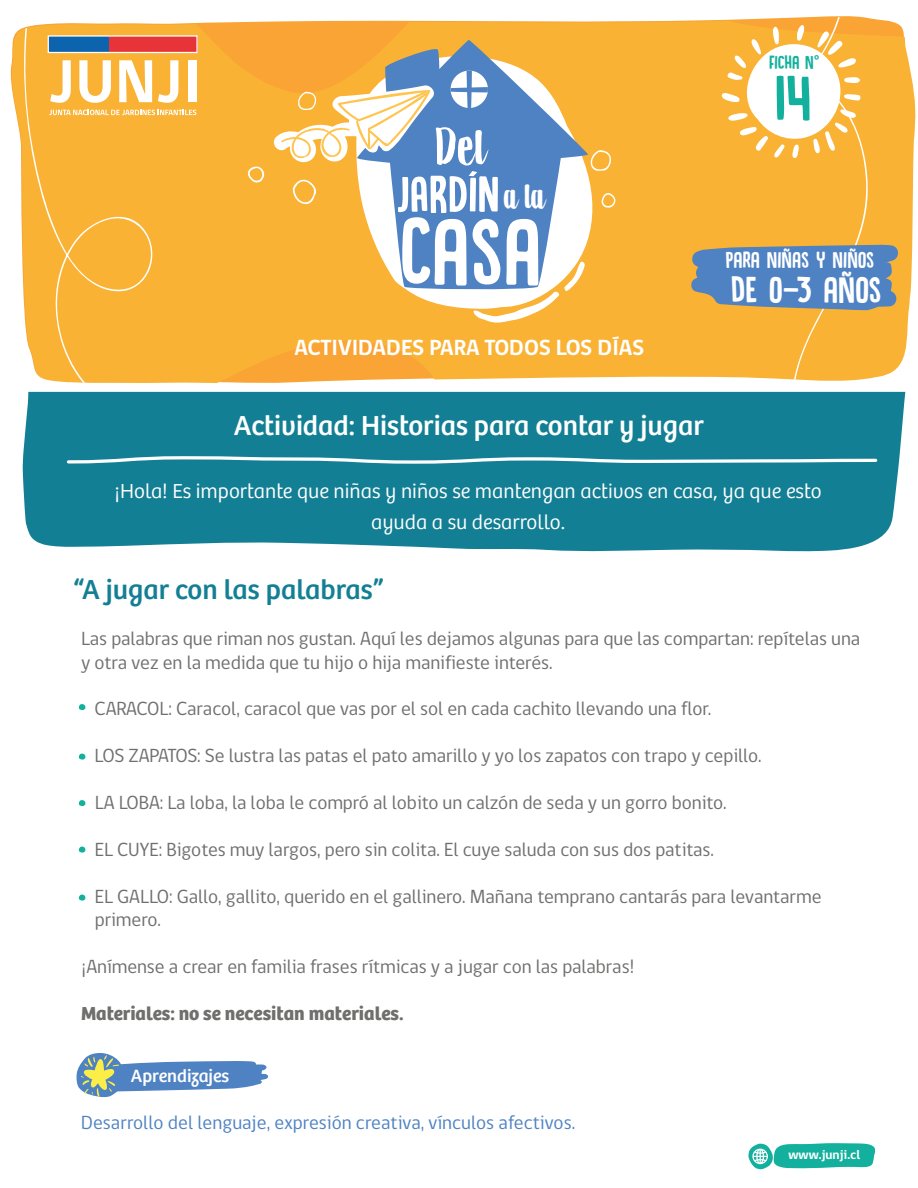
<style>
.page{position:relative;width:918px;height:1188px;background:#fff}
.page>*{position:absolute;margin:0;border:0;box-sizing:border-box;transform-origin:0 0}
.t1{font:99.6px "DK Canoodle";color:#fff}
.t2{font:67.5px "DK Canoodle";color:#14b09e}
.t3{font:57.45px "DK Aiguille";color:#fff}
.t4{font:53.7px "DK Canoodle";color:#fff}
.t5{font:38.55px "DK Canoodle";color:#fff}
.t6{font:28.5px "Bree";color:#fff}
.t7{font:28.5px "Bree";color:#137f94}
.t8{font:23.85px "DK Canoodle";color:#fff}
.t9{font:700 22.5px "gob CL";letter-spacing:-.005em;color:#fff}
.t10{font:300 21px/30.9px "Bree";color:#fff;text-align:center}
.t11{font:19.5px/23.4px "gob CL";letter-spacing:-.005em;color:#6f6f6e}
.t12{font:19.5px "gob CL";color:#4f82c2}
.t13{font:700 19.5px "Bree";color:#6f6f6e}
.t14{font:19.5px "DK Canoodle";letter-spacing:-.01em;color:#14b09e}
.t15{font:18.45px "Bree";color:#fff}
.t16{font:700 13.05px "gob CL";color:#fff}
.s1{font-family:"Bree"}
.s2{font-family:"DK Aiguille";font-size:39.9px}
</style>
<div class="page">
<div style="left:23px;top:392px;width:882px;height:160px;background:#137f94"></div>
<svg style="left:10px;top:18px;width:906px;height:363px;background:#f9bb51"></svg>
<div style="left:619px;top:17px;width:249px;height:364px;background:#f9b234"></div>
<svg style="left:24px;top:18px;width:321px;height:365px;background:#f9b33a"></svg>
<svg style="left:50px;top:60px;width:21px;height:43px"></svg>
<svg style="left:79px;top:60px;width:32px;height:43px"></svg>
<svg style="left:119px;top:60px;width:33px;height:42px"></svg>
<svg style="left:158px;top:60px;width:20px;height:43px"></svg>
<div style="left:188px;top:60px;width:8px;height:42px;background:#fff"></div>
<svg style="left:49px;top:110px;width:147px;height:5px"></svg>
<svg style="left:47px;top:35px;width:151px;height:19px;background:#a5697b"></svg>
<svg style="left:355px;top:54px;width:239px;height:255px;fill:#f9b234"></svg>
<svg style="left:357px;top:40px;width:232px;height:251px;fill:#4f82c2"></svg>
<svg style="left:451px;top:71px;width:37px;height:37px"></svg>
<svg style="left:247px;top:84px;width:190px;height:120px"></svg>
<svg style="left:473px;top:262px;width:113px;height:61px"></svg>
<svg style="left:601px;top:193px;width:16px;height:15px"></svg>
<svg style="left:590px;top:150px;width:21px;height:21px"></svg>
<svg style="left:748px;top:1143px;width:128px;height:26px;background:#43bfb1"></svg>
<svg style="left:65px;top:455px;width:814px;height:10px"></svg>
<svg style="left:691px;top:245px;width:207px;height:65px;background:#6387b0"></svg>
<svg style="left:76px;top:1053px;width:192px;height:45px"></svg>
<svg style="left:79px;top:704px;width:6px;height:6px"></svg>
<svg style="left:722px;top:25px;width:140px;height:133px"></svg>
<svg style="left:79px;top:754px;width:6px;height:6px"></svg>
<svg style="left:79px;top:800px;width:6px;height:6px"></svg>
<svg style="left:79px;top:847px;width:6px;height:6px"></svg>
<svg style="left:79px;top:895px;width:6px;height:6px"></svg>
<p class="t14" style="left:769px;top:52px;width:52px">FICHA N<span class="s1">°</span></p>
<h3 class="t3" style="left:435px;top:116px;width:53px">Del</h3>
<h3 class="t4" style="left:396px;top:167px;width:150px">JARDÍN<span class="s2">a la</span></h3>
<h1 class="t1" style="left:399px;top:200px;width:144px">CASA</h1>
<p class="t9" style="left:294px;top:332px;width:352px">ACTIVIDADES PARA TODOS LOS DÍAS</p>
<h2 class="t2" style="left:775px;top:63px;width:13px">1</h2>
<p class="t8" style="left:725px;top:248px;width:150px">PARA NIÑAS Y NIÑOS</p>
<h3 class="t5" style="left:731px;top:270px;width:152px">DE 0-3 AÑOS</h3>
<h3 class="t6" style="left:234px;top:408px;width:472px">Actividad: Historias para contar y jugar</h3>
<p class="t10" style="left:115px;top:476px;width:709px">¡Hola! Es importante que niñas y niños se mantengan activos en casa, ya que esto ayuda a su desarrollo.</p>
<h3 class="t7" style="left:73px;top:573px;width:312px">“A jugar con las palabras”</h3>
<p class="t11" style="left:81px;top:628px;width:781px">Las palabras que riman nos gustan. Aquí les dejamos algunas para que las compartan: repítelas una y otra vez en la medida que tu hijo o hija manifieste interés.</p>
<p class="t11" style="left:95px;top:698px;width:618px">CARACOL: Caracol, caracol que vas por el sol en cada cachito llevando una flor.</p>
<p class="t11" style="left:95px;top:745px;width:669px">LOS ZAPATOS: Se lustra las patas el pato amarillo y yo los zapatos con trapo y cepillo.</p>
<p class="t11" style="left:95px;top:791px;width:633px">LA LOBA: La loba, la loba le compró al lobito un calzón de seda y un gorro bonito.</p>
<p class="t11" style="left:95px;top:838px;width:621px">EL CUYE: Bigotes muy largos, pero sin colita. El cuye saluda con sus dos patitas.</p>
<p class="t11" style="left:95px;top:885px;width:728px">EL GALLO: Gallo, gallito, querido en el gallinero. Mañana temprano cantarás para levantarme primero.</p>
<p class="t11" style="left:81px;top:955px;width:555px">¡Anímense a crear en familia frases rítmicas y a jugar con las palabras!</p>
<p class="t13" style="left:81px;top:1001px;width:324px">Materiales: no se necesitan materiales.</p>
<p class="t15" style="left:131px;top:1065px;width:100px">Aprendizajes</p>
<p class="t12" style="left:81px;top:1109px;width:496px">Desarrollo del lenguaje, expresión creativa, vínculos afectivos.</p>
<p class="t16" style="left:789px;top:1145px;width:73px">www.junji.cl</p>
</div>
